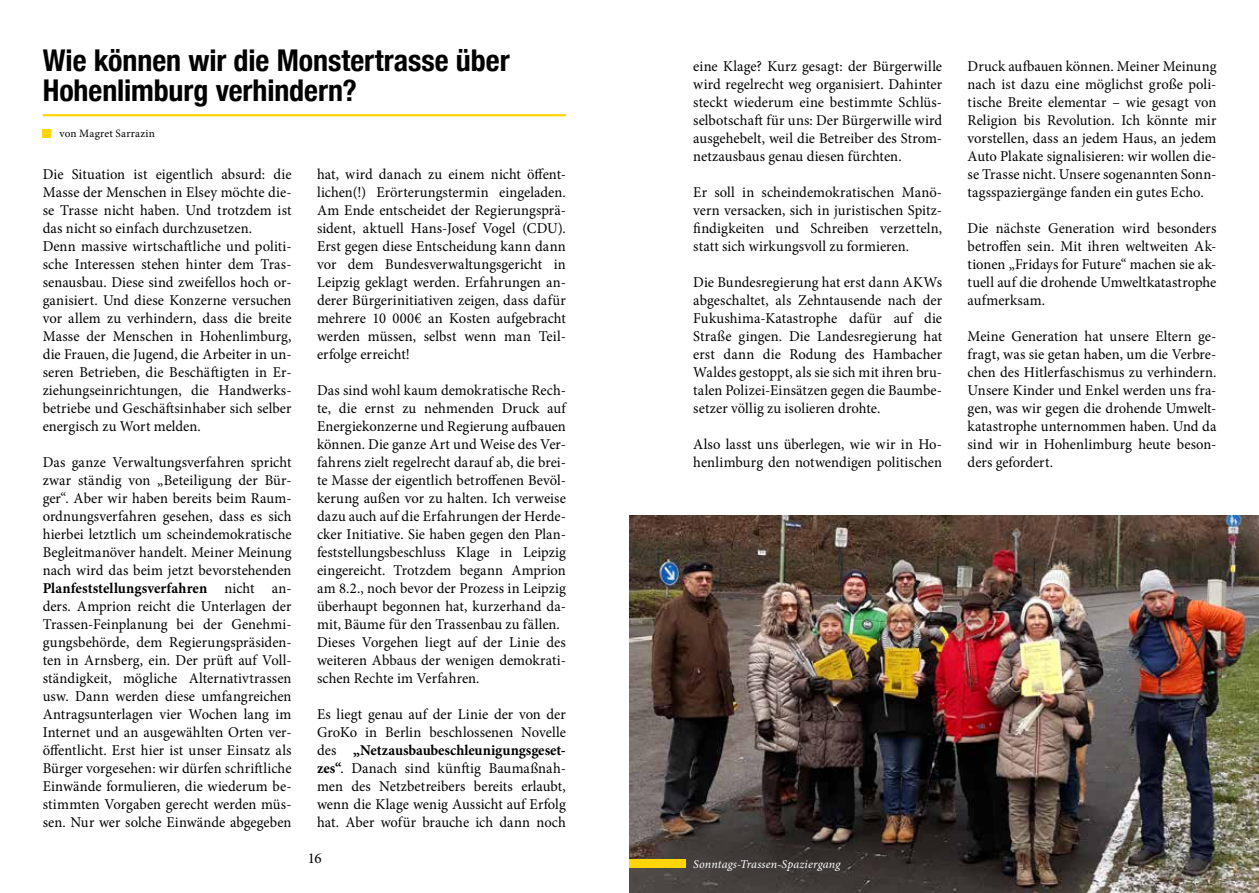
<style>
.page{position:relative;width:1259px;height:893px;background:#fff}
.page>*{position:absolute;margin:0;border:0;box-sizing:border-box;transform-origin:0 0}
.t1{font:700 condensed 30px/30px "Helvetica Neue";color:#000}
.t2{font:15px/18px "Minion Pro";color:#000;text-align:justify}
.t3{font:italic 12px "Minion Pro";letter-spacing:.01em;color:#fff}
.t4{font:11.25px "Minion Pro";letter-spacing:.02em;color:#000}
.s1{font-weight:700}
</style>
<div class="page">
<hr style="left:43px;top:114px;width:523px;height:2px;background:#ffd500">
<div style="left:43px;top:129px;width:8px;height:9px;background:#ffd508"></div>
<img style="left:629px;top:516px;width:630px;height:377px">
<div style="left:629px;top:859px;width:56px;height:9px;background:#ffd508"></div>
<h1 class="t1" style="left:43px;top:44px;width:468px">Wie können wir die Monstertrasse über<br>Hohenlimburg verhindern?</h1>
<p class="t4" style="left:60px;top:126px;width:97px">von Magret Sarrazin</p>
<p class="t2" style="left:43px;top:165px;width:250px;text-align:left">Die Situation ist eigentlich absurd: die Masse der Menschen in Elsey möchte die&shy;se Trasse nicht haben. Und trotzdem ist das nicht so einfach durchzusetzen.<br>Denn massive wirtschaftliche und politi&shy;sche Interessen stehen hinter dem Tras&shy;senausbau. Diese sind zweifellos hoch or&shy;ganisiert. Und diese Konzerne versuchen vor allem zu verhindern, dass die breite Masse der Menschen in Hohenlimburg, die Frauen, die Jugend, die Arbeiter in un&shy;seren Betrieben, die Beschäftigten in Er&shy;ziehungseinrichtungen, die Handwerks&shy;betriebe und Geschäftsinhaber sich selber energisch zu Wort melden.</p>
<p class="t2" style="left:43px;top:453px;width:250px">Das ganze Verwaltungsverfahren spricht zwar ständig von „Beteiligung der Bür&shy;ger“. Aber wir haben bereits beim Raum&shy;ordnungsverfahren gesehen, dass es sich hierbei letztlich um scheindemokratische Begleitmanöver handelt. Meiner Meinung nach wird das beim jetzt bevorstehenden <span class="s1">Planfeststellungsverfahren</span> nicht an&shy;ders. Amprion reicht die Unterlagen der Trassen-Feinplanung bei der Genehmi&shy;gungsbehörde, dem Regierungspräsiden&shy;ten in Arnsberg, ein. Der prüft auf Voll&shy;ständigkeit, mögliche Alternativtrassen usw. Dann werden diese umfangreichen Antragsunterlagen vier Wochen lang im Internet und an ausgewählten Orten ver&shy;öffentlicht. Erst hier ist unser Einsatz als Bürger vorgesehen: wir dürfen schriftliche Einwände formulieren, die wiederum be&shy;stimmten Vorgaben gerecht werden müs&shy;sen. Nur wer solche Einwände abgegeben</p>
<p class="t2" style="left:317px;top:165px;width:250px">hat, wird danach zu einem nicht öffent&shy;lichen(!) Erörterungstermin eingeladen.<br>Am Ende entscheidet der Regierungsprä&shy;sident, aktuell Hans-Josef Vogel (CDU).<br>Erst gegen diese Entscheidung kann dann vor dem Bundesverwaltungsgericht in Leipzig geklagt werden. Erfahrungen an&shy;derer Bürgerinitiativen zeigen, dass dafür mehrere 10 000€ an Kosten aufgebracht werden müssen, selbst wenn man Teil&shy;erfolge erreicht!</p>
<p class="t2" style="left:317px;top:381px;width:250px;text-align:left">Das sind wohl kaum demokratische Rech&shy;te, die ernst zu nehmenden Druck auf Energiekonzerne und Regierung aufbauen können. Die ganze Art und Weise des Ver&shy;fahrens zielt regelrecht darauf ab, die brei&shy;te Masse der eigentlich betroffenen Bevöl&shy;kerung außen vor zu halten. Ich verweise dazu auch auf die Erfahrungen der Herde&shy;cker Initiative. Sie haben gegen den Plan&shy;feststellungsbeschluss Klage in Leipzig eingereicht. Trotzdem begann Amprion am 8.2., noch bevor der Prozess in Leipzig überhaupt begonnen hat, kurzerhand da&shy;mit, Bäume für den Trassenbau zu fällen.<br>Dieses Vorgehen liegt auf der Linie des weiteren Abbaus der wenigen demokrati&shy;schen Rechte im Verfahren.</p>
<p class="t2" style="left:317px;top:705px;width:250px">Es liegt genau auf der Linie der von der GroKo in Berlin beschlossenen Novelle des <span class="s1">„Netzausbaubeschleunigungsgeset&shy;zes“</span>. Danach sind künftig Baumaßnah&shy;men des Netzbetreibers bereits erlaubt, wenn die Klage wenig Aussicht auf Erfolg hat. Aber wofür brauche ich dann noch</p>
<p class="t2" style="left:308px;top:849px;width:15px">16</p>
<p class="t2" style="left:693px;top:57px;width:250px">eine Klage? Kurz gesagt: der Bürgerwille wird regelrecht weg organisiert. Dahinter steckt wiederum eine bestimmte Schlüs&shy;selbotschaft für uns: Der Bürgerwille wird ausgehebelt, weil die Betreiber des Strom&shy;netzausbaus genau diesen fürchten.</p>
<p class="t2" style="left:693px;top:183px;width:250px">Er soll in scheindemokratischen Manö&shy;vern versacken, sich in juristischen Spitz&shy;findigkeiten und Schreiben verzetteln, statt sich wirkungsvoll zu formieren.</p>
<p class="t2" style="left:693px;top:273px;width:250px">Die Bundesregierung hat erst dann AKWs abgeschaltet, als Zehntausende nach der Fukushima-Katastrophe dafür auf die Straße gingen. Die Landesregierung hat erst dann die Rodung des Hambacher Waldes gestoppt, als sie sich mit ihren bru&shy;talen Polizei-Einsätzen gegen die Baumbe&shy;setzer völlig zu isolieren drohte.</p>
<p class="t2" style="left:693px;top:435px;width:250px">Also lasst uns überlegen, wie wir in Ho&shy;henlimburg den notwendigen politischen</p>
<p class="t2" style="left:967px;top:57px;width:250px">Druck aufbauen können. Meiner Meinung nach ist dazu eine möglichst große poli&shy;tische Breite elementar – wie gesagt von Religion bis Revolution. Ich könnte mir vorstellen, dass an jedem Haus, an jedem Auto Plakate signalisieren: wir wollen die&shy;se Trasse nicht. Unsere sogenannten Sonn&shy;tagsspaziergänge fanden ein gutes Echo.</p>
<p class="t2" style="left:967px;top:219px;width:250px">Die nächste Generation wird besonders betroffen sein. Mit ihren weltweiten Ak&shy;tionen „Fridays for Future“ machen sie ak&shy;tuell auf die drohende Umweltkatastrophe aufmerksam.</p>
<p class="t2" style="left:967px;top:327px;width:250px">Meine Generation hat unsere Eltern ge&shy;fragt, was sie getan haben, um die Verbre&shy;chen des Hitlerfaschismus zu verhindern.<br>Unsere Kinder und Enkel werden uns fra&shy;gen, was wir gegen die drohende Umwelt&shy;katastrophe unternommen haben. Und da sind wir in Hohenlimburg heute beson&shy;ders gefordert.</p>
<p class="t3" style="left:693px;top:856px;width:149px">Sonntags-Trassen-Spaziergang</p>
</div>
